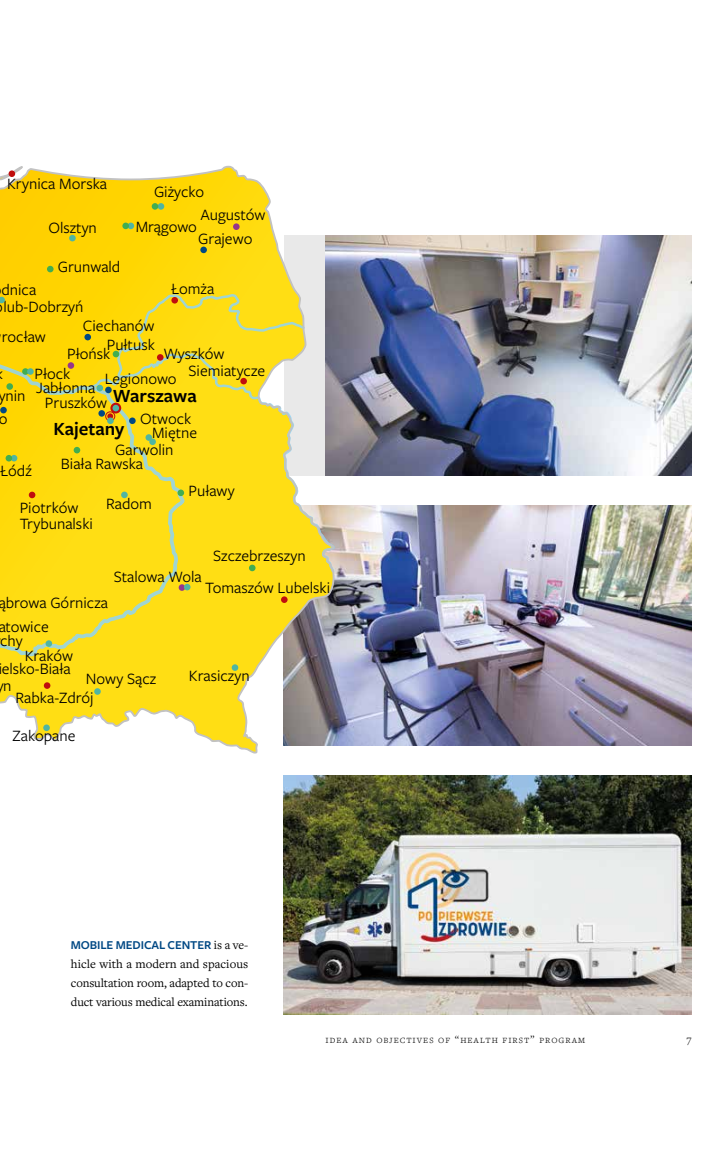
<style>
.page{position:relative;width:727px;height:1159px;background:#fff}
.page>*{position:absolute;margin:0;border:0;box-sizing:border-box;transform-origin:0 0}
.t1{font:600 19.25px "Freight Sans Pro";color:#000}
.t2{font:16.38px/16.4px "Freight Sans Pro";color:#000}
.t3{font:12.5px/18.8px "Freight Text Pro";letter-spacing:-.01em;color:#000;text-align:justify}
.t4{font:600 12.5px "Freight Sans Pro";letter-spacing:-.01em;color:#004884}
.t5{font:300 11.25px "Freight Text Pro";letter-spacing:.09em;color:#000}
.s1{font-family:"Freight Text Pro";font-weight:400;color:#000}
</style>
<div class="page">
<img style="left:336px;top:505px;width:355px;height:240px">
<img style="left:336px;top:235px;width:355px;height:240px">
<img style="left:283px;top:775px;width:408px;height:239px">
<svg style="left:0;top:165px;width:336px;height:589px;background:#f4d93e"></svg>
<div style="left:98px;top:410px;width:7px;height:7px;background:#004884;border-radius:50%"></div>
<div style="left:0;top:407px;width:7px;height:6px;background:#004884;border-radius:50%"></div>
<div style="left:129px;top:417px;width:7px;height:7px;background:#004884;border-radius:50%"></div>
<div style="left:84px;top:334px;width:7px;height:6px;background:#004884;border-radius:50%"></div>
<div style="left:105px;top:387px;width:7px;height:6px;background:#004884;border-radius:50%"></div>
<div style="left:200px;top:247px;width:7px;height:6px;background:#004884;border-radius:50%"></div>
<div style="left:281px;top:596px;width:6px;height:7px;background:#c00d0e;border-radius:50%"></div>
<div style="left:44px;top:682px;width:6px;height:7px;background:#c00d0e;border-radius:50%"></div>
<svg style="left:29px;top:492px;width:6px;height:6px"></svg>
<div style="left:9px;top:170px;width:6px;height:7px;background:#c00d0e;border-radius:50%"></div>
<div style="left:240px;top:378px;width:7px;height:6px;background:#c00d0e;border-radius:50%"></div>
<svg style="left:110px;top:403px;width:11px;height:10px"></svg>
<div style="left:105px;top:411px;width:10px;height:10px;border:1px solid #c00d0e;border-radius:50%"></div>
<svg style="left:107px;top:413px;width:6px;height:6px"></svg>
<div style="left:68px;top:362px;width:6px;height:7px;background:#96368b;border-radius:50%"></div>
<div style="left:233px;top:223px;width:6px;height:7px;background:#96368b;border-radius:50%"></div>
<div style="left:179px;top:584px;width:6px;height:7px;background:#96368b;border-radius:50%"></div>
<div style="left:127px;top:223px;width:7px;height:6px;background:#50b5a2;border-radius:50%"></div>
<div style="left:158px;top:203px;width:6px;height:7px;background:#50b5a2;border-radius:50%"></div>
<div style="left:145px;top:434px;width:7px;height:7px;background:#50b5a2;border-radius:50%"></div>
<svg style="left:113px;top:294px;width:192px;height:83px;background:#f6db26"></svg>
<svg style="left:74px;top:447px;width:6px;height:6px"></svg>
<div style="left:47px;top:266px;width:7px;height:6px;background:#41ad51;border-radius:50%"></div>
<div style="left:22px;top:368px;width:7px;height:7px;background:#41ad51;border-radius:50%"></div>
<div style="left:6px;top:383px;width:7px;height:7px;background:#41ad51;border-radius:50%"></div>
<svg style="left:6px;top:455px;width:11px;height:6px"></svg>
<div style="left:122px;top:223px;width:7px;height:6px;background:#41ad51;border-radius:50%"></div>
<div style="left:152px;top:203px;width:6px;height:7px;background:#41ad51;border-radius:50%"></div>
<svg style="left:249px;top:565px;width:6px;height:6px"></svg>
<div style="left:177px;top:489px;width:7px;height:7px;background:#41ad51;border-radius:50%"></div>
<div style="left:27px;top:368px;width:7px;height:7px;background:#50b5a2;border-radius:50%"></div>
<svg style="left:0;top:297px;width:5px;height:6px"></svg>
<div style="left:69px;top:235px;width:7px;height:6px;background:#50b5a2;border-radius:50%"></div>
<div style="left:112px;top:405px;width:7px;height:6px;background:#50b5a2;border-radius:50%"></div>
<div style="left:107px;top:417px;width:7px;height:7px;background:#50b5a2;border-radius:50%"></div>
<div style="left:96px;top:385px;width:7px;height:6px;background:#50b5a2;border-radius:50%"></div>
<div style="left:149px;top:438px;width:7px;height:7px;background:#50b5a2;border-radius:50%"></div>
<div style="left:121px;top:491px;width:7px;height:7px;background:#50b5a2;border-radius:50%"></div>
<div style="left:94px;top:688px;width:7px;height:7px;background:#50b5a2;border-radius:50%"></div>
<div style="left:232px;top:664px;width:6px;height:7px;background:#50b5a2;border-radius:50%"></div>
<div style="left:43px;top:724px;width:7px;height:7px;background:#50b5a2;border-radius:50%"></div>
<svg style="left:184px;top:584px;width:6px;height:6px"></svg>
<div style="left:46px;top:640px;width:6px;height:7px;background:#50b5a2;border-radius:50%"></div>
<p class="t2" style="left:7px;top:175px;width:101px">Krynica Morska</p>
<p class="t2" style="left:48px;top:218px;width:50px">Olsztyn</p>
<p class="t2" style="left:58px;top:258px;width:64px">Grunwald</p>
<p class="t2" style="left:4px;top:298px;width:81px">lub-Dobrzyń</p>
<p class="t2" style="left:1px;top:281px;width:36px">dnica</p>
<p class="t2" style="left:154px;top:183px;width:52px">Giżycko</p>
<p class="t2" style="left:200px;top:206px;width:66px">Augustów</p>
<p class="t2" style="left:136px;top:218px;width:63px">Mrągowo</p>
<p class="t2" style="left:198px;top:229px;width:56px">Grajewo</p>
<p class="t2" style="left:171px;top:279px;width:45px">Łomża</p>
<p class="t2" style="left:83px;top:317px;width:73px">Ciechanów</p>
<p class="t2" style="left:2px;top:328px;width:46px">rocław</p>
<p class="t2" style="left:107px;top:335px;width:49px">Pułtusk</p>
<p class="t2" style="left:67px;top:345px;width:45px">Płońsk</p>
<p class="t2" style="left:188px;top:345px;width:78px;text-indent:-25px">Wyszków<br>Siemiatycze</p>
<p class="t2" style="left:34px;top:365px;width:37px">Płock</p>
<p class="t2" style="left:105px;top:370px;width:73px">Legionowo</p>
<p class="t2" style="left:36px;top:379px;width:60px">Jabłonna</p>
<p class="t2" style="left:-2px;top:386px;width:28px">ynin</p>
<p class="t1" style="left:113px;top:383px;width:85px">Warszawa</p>
<p class="t2" style="left:45px;top:393px;width:64px">Pruszków</p>
<p class="t2" style="left:-1px;top:410px;width:10px">o</p>
<p class="t2" style="left:0;top:461px;width:33px">Łódź</p>
<p class="t1" style="left:54px;top:416px;width:72px">Kajetany</p>
<p class="t2" style="left:140px;top:410px;width:53px">Otwock</p>
<p class="t2" style="left:152px;top:423px;width:47px">Miętne</p>
<p class="t2" style="left:115px;top:440px;width:60px">Garwolin</p>
<p class="t2" style="left:61px;top:455px;width:84px">Biała Rawska</p>
<p class="t2" style="left:20px;top:500px;width:75px;line-height:15.4px">Piotrków<br>Trybunalski</p>
<p class="t2" style="left:106px;top:495px;width:47px">Radom</p>
<p class="t2" style="left:188px;top:482px;width:48px">Puławy</p>
<p class="t2" style="left:213px;top:547px;width:94px">Szczebrzeszyn</p>
<p class="t2" style="left:114px;top:568px;width:89px">Stalowa Wola</p>
<p class="t2" style="left:205px;top:578px;width:126px">Tomaszów Lubelski</p>
<p class="t2" style="left:-1px;top:593px;width:111px">ąbrowa Górnicza</p>
<p class="t2" style="left:-2px;top:618px;width:52px">atowice</p>
<p class="t2" style="left:0;top:631px;width:24px">chy</p>
<p class="t2" style="left:25px;top:646px;width:50px">Kraków</p>
<p class="t2" style="left:2px;top:659px;width:70px">elsko-Biała</p>
<p class="t2" style="left:86px;top:670px;width:72px">Nowy Sącz</p>
<p class="t2" style="left:3px;top:676px;width:10px">n</p>
<p class="t2" style="left:16px;top:688px;width:80px">Rabka-Zdrój</p>
<p class="t2" style="left:12px;top:727px;width:65px">Zakopane</p>
<p class="t2" style="left:189px;top:667px;width:62px">Krasiczyn</p>
<p class="t4" style="left:71px;top:937px;width:179px">MOBILE MEDICAL CENTER <span class="s1">is a ve-</span></p>
<p class="t3" style="left:71px;top:954px;width:179px">hicle with a modern and spacious consultation room, adapted to con&shy;duct various medical examinations.</p>
<p class="t5" style="left:325px;top:1032px;width:261px">IDEA and objectives of “Health First” PRO GRAM</p>
<p class="t5" style="left:686px;top:1032px;width:7px">7</p>
</div>
